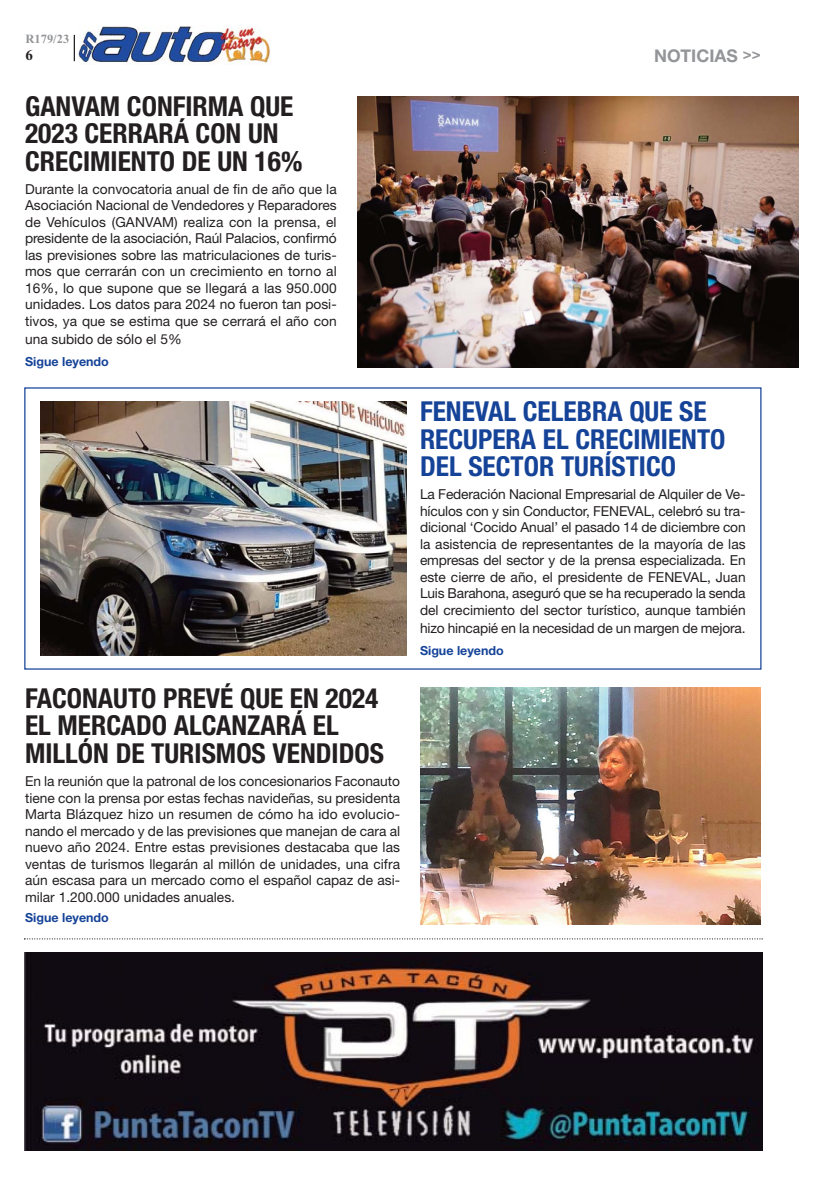
<style>
.page{position:relative;width:833px;height:1188px;background:#fff}
.page>*{position:absolute;margin:0;border:0;box-sizing:border-box;transform-origin:0 0}
.t1{font:700 condensed 27.5px/27.5px "Helvetica Neue LT Std";color:#231f20}
.t2{font:700 condensed 27.5px/27.5px "Helvetica Neue LT Std";color:#154398}
.t3{font:700 17.5px "Helvetica Neue LT Std";color:#939598}
.t4{font:700 15px "Times New Roman";color:#231f20}
.t5{font:13.75px/16.5px "Helvetica Neue LT Std";color:#231f20;text-align:justify}
.t6{font:700 12.5px "Helvetica Neue LT Std";color:#154398}
.t7{font:700 12.5px "Times New Roman";color:#939598}
.s1{font-size:15px}
</style>
<div class="page">
<svg style="left:74px;top:35px;width:1px;height:26px"></svg>
<img style="left:25px;top:952px;width:737px;height:198px">
<svg style="left:24px;top:938px;width:738px;height:1px"></svg>
<img style="left:79px;top:26px;width:191px;height:38px">
<img style="left:357px;top:97px;width:441px;height:270px">
<img style="left:41px;top:401px;width:365px;height:254px">
<img style="left:421px;top:687px;width:339px;height:236px">
<p class="t7" style="left:25px;top:32px;width:45px">R179/23</p>
<p class="t4" style="left:25px;top:46px;width:9px">6</p>
<p class="t3" style="left:654px;top:49px;width:108px">NOTICIAS <span class="s1">&gt;&gt;</span></p>
<p class="t1" style="left:25px;top:92px;width:279px">GANVAM CONFIRMA QUE<br>2023 CERRARÁ CON UN<br>CRECIMIENTO DE UN 16%</p>
<p class="t5" style="left:25px;top:182px;width:313px">Durante la convocatoria anual de fin de año que la Asociación Nacional de Vendedores y Reparadores de Vehículos (GANVAM) realiza con la prensa, el presidente de la asociación, Raúl Palacios, confirmó las previsiones sobre las matriculaciones de turis&shy;mos que cerrarán con un crecimiento en torno al 16%, lo que supone que se llegará a las 950.000 unidades. Los datos para 2024 no fueron tan posi&shy;tivos, ya que se estima que se cerrará el año con</p>
<p class="t5" style="left:25px;top:332px;width:158px">una subido de sólo el 5%</p>
<p class="t6" style="left:25px;top:357px;width:85px">Sigue leyendo</p>
<p class="t1" style="left:25px;top:684px;width:360px">FACONAUTO PREVÉ QUE EN 2024<br>EL MERCADO ALCANZARÁ EL<br>MILLÓN DE TURISMOS VENDIDOS</p>
<p class="t5" style="left:25px;top:774px;width:376px">En la reunión que la patronal de los concesionarios Faconauto tiene con la prensa por estas fechas navideñas, su presidenta Marta Blázquez hizo un resumen de cómo ha ido evolucio&shy;nando el mercado y de las previsiones que manejan de cara al nuevo año 2024. Entre estas previsiones destacaba que las ventas de turismos llegarán al millón de unidades, una cifra aún escasa para un mercado como el español capaz de asi&shy;milar 1.200.000 unidades anuales.</p>
<p class="t6" style="left:25px;top:913px;width:85px">Sigue leyendo</p>
<p class="t2" style="left:420px;top:398px;width:307px">FENEVAL CELEBRA QUE SE<br>RECUPERA EL CRECIMIENTO<br>DEL SECTOR TURÍSTICO</p>
<p class="t5" style="left:420px;top:487px;width:327px">La Federación Nacional Empresarial de Alquiler de Ve&shy;hículos con y sin Conductor, FENEVAL, celebró su tra&shy;dicional ‘Cocido Anual’ el pasado 14 de diciembre con la asistencia de representantes de la mayoría de las empresas del sector y de la prensa especializada. En este cierre de año, el presidente de FENEVAL, Juan Luis Barahona, aseguró que se ha recuperado la senda del crecimiento del sector turístico, aunque también</p>
<p class="t5" style="left:420px;top:621px;width:327px">hizo hincapié en la necesidad de un margen de mejora.</p>
<p class="t6" style="left:420px;top:646px;width:85px">Sigue leyendo</p>
</div>
